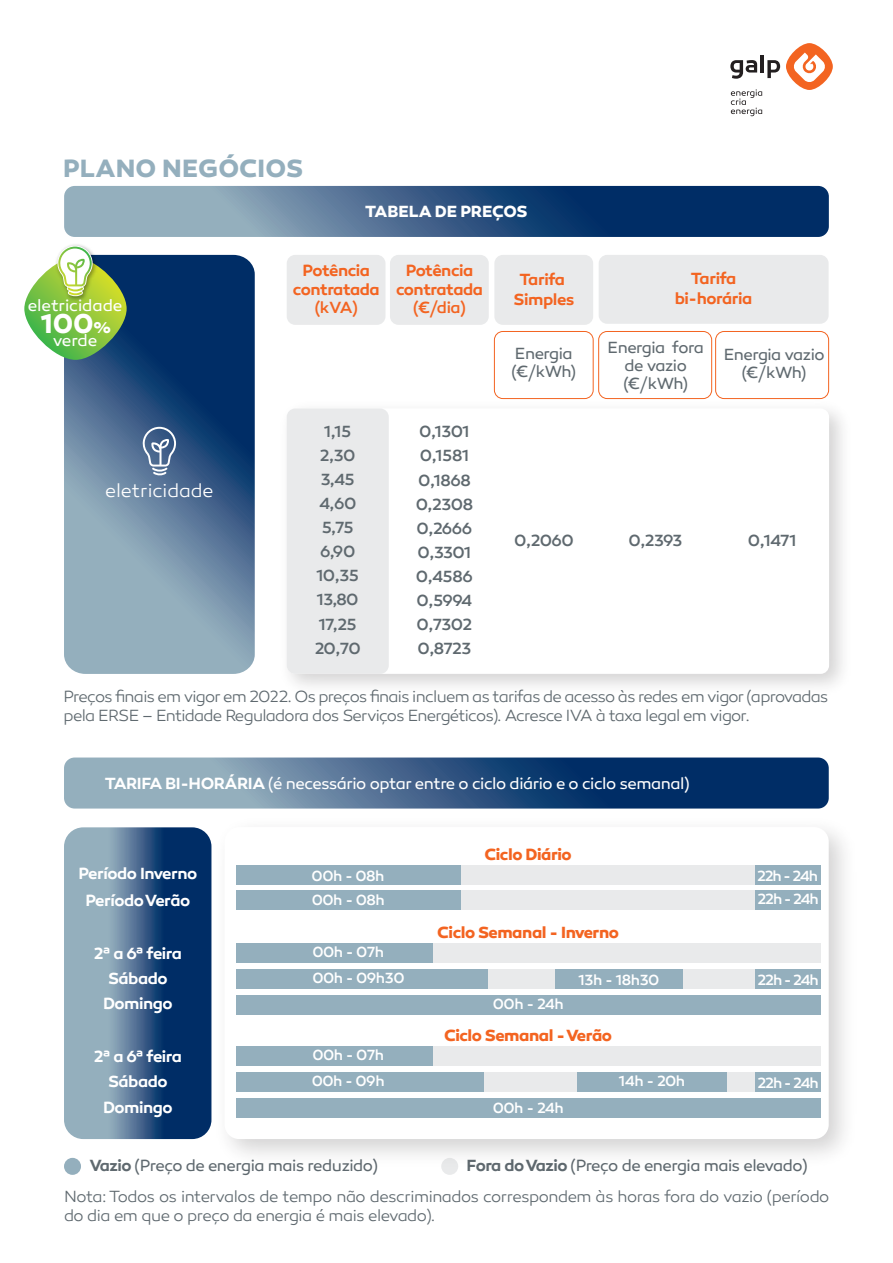
<style>
.page{position:relative;width:893px;height:1263px;background:#fff}
.page>*{position:absolute;margin:0;border:0;box-sizing:border-box;transform-origin:0 0}
.t1{font:700 27.9px "Canaro";color:#fff}
.t2{font:700 25.5px "Canaro";letter-spacing:.005em;color:#94afbd}
.t3{font:300 19.35px "Canaro";letter-spacing:-.005em;color:#fff}
.t4{font:16.8px "Canaro";letter-spacing:-.005em;color:#fff}
.t5{font:300 16.5px/18.8px "Canaro";letter-spacing:-.045em;color:#5f696f}
.t6{font:16.5px/18px "Canaro";letter-spacing:-.03em;color:#5f696f;text-align:center}
.t7{font:500 16.5px/24px "Canaro";letter-spacing:-.03em;color:#5f696f;text-align:center}
.t8{font:600 16.5px/25.2px "Canaro";letter-spacing:-.03em;color:#fff;text-align:center}
.t9{font:600 16.5px/19.8px "Canaro";letter-spacing:-.03em;color:#f36421;text-align:center}
.t10{font:16.5px "Canaro";letter-spacing:-.03em;color:#fff}
.t11{font:700 16.5px "Canaro";letter-spacing:-.03em;color:#f36421}
.t12{font:700 16.5px "Canaro";letter-spacing:-.01em;color:#fff}
.t13{font:500 16.5px "Canaro";letter-spacing:-.03em;color:#f36421}
.t14{font:500 15px/26.2px "Canaro";letter-spacing:-.035em;color:#fff}
.t15{font:500 15px/23px "Canaro";letter-spacing:-.07em;color:#fff}
.s1{font-weight:900;font-size:15.9px}
.s2{font-weight:600}
</style>
<div class="page">
<div style="left:715px;top:331px;width:114px;height:68px;border:1px solid #f36421;border-radius:9px"></div>
<svg style="left:64px;top:255px;width:191px;height:419px;background:#4e7094"></svg>
<svg style="left:142px;top:427px;width:34px;height:48px;background:#7088a7"></svg>
<div style="left:599px;top:255px;width:230px;height:69px;background:#e9eaeb;border-radius:9px"></div>
<img style="left:286px;top:394px;width:557px;height:292px">
<div style="left:287px;top:408px;width:542px;height:266px;background:#fff;border-radius:9px"></div>
<div style="left:287px;top:408px;width:102px;height:266px;background:#e9eaeb;border-radius:9px"></div>
<div style="left:598px;top:331px;width:114px;height:68px;border:1px solid #f36421;border-radius:9px"></div>
<div style="left:494px;top:331px;width:100px;height:68px;border:1px solid #f36421;border-radius:9px"></div>
<div style="left:287px;top:255px;width:98px;height:70px;background:#e9eaeb;border-radius:9px"></div>
<div style="left:390px;top:255px;width:99px;height:70px;background:#e9eaeb;border-radius:9px"></div>
<div style="left:494px;top:255px;width:99px;height:70px;background:#e9eaeb;border-radius:9px"></div>
<svg style="left:64px;top:186px;width:765px;height:51px;background:#41658c"></svg>
<svg style="left:24px;top:258px;width:103px;height:102px;background:#81bf4c"></svg>
<img style="left:54px;top:244px;width:46px;height:59px">
<svg style="left:57px;top:246px;width:36px;height:50px"></svg>
<svg style="left:64px;top:757px;width:765px;height:51px;background:#43668d"></svg>
<div style="left:64px;top:1158px;width:17px;height:17px;background:#94afbd;border-radius:50%"></div>
<svg style="left:64px;top:827px;width:142px;height:312px;background:#4d7093"></svg>
<img style="left:206px;top:830px;width:639px;height:345px">
<div style="left:225px;top:827px;width:604px;height:312px;background:#fff;border-radius:15px"></div>
<div style="left:236px;top:995px;width:584px;height:20px;background:#94afbd"></div>
<div style="left:236px;top:943px;width:584px;height:19px;background:#e9eaeb"></div>
<div style="left:236px;top:943px;width:196px;height:19px;background:#94afbd"></div>
<div style="left:236px;top:969px;width:584px;height:19px;background:#e9eaeb"></div>
<div style="left:236px;top:969px;width:251px;height:19px;background:#94afbd"></div>
<div style="left:555px;top:969px;width:128px;height:19px;background:#94afbd"></div>
<div style="left:236px;top:1099px;width:584px;height:19px;background:#94afbd"></div>
<div style="left:236px;top:1046px;width:584px;height:19px;background:#e9eaeb"></div>
<div style="left:236px;top:1046px;width:196px;height:19px;background:#94afbd"></div>
<div style="left:236px;top:1072px;width:584px;height:19px;background:#e9eaeb"></div>
<div style="left:236px;top:1072px;width:248px;height:19px;background:#94afbd"></div>
<div style="left:577px;top:1072px;width:150px;height:19px;background:#94afbd"></div>
<div style="left:236px;top:866px;width:584px;height:19px;background:#e9eaeb"></div>
<div style="left:236px;top:866px;width:224px;height:19px;background:#94afbd"></div>
<div style="left:236px;top:890px;width:584px;height:19px;background:#e9eaeb"></div>
<div style="left:236px;top:890px;width:224px;height:19px;background:#94afbd"></div>
<div style="left:755px;top:969px;width:65px;height:19px;background:#94afbd"></div>
<div style="left:755px;top:1072px;width:65px;height:19px;background:#94afbd"></div>
<div style="left:755px;top:866px;width:65px;height:19px;background:#94afbd"></div>
<div style="left:755px;top:890px;width:65px;height:19px;background:#94afbd"></div>
<svg style="left:786px;top:43px;width:47px;height:47px"></svg>
<svg style="left:793px;top:53px;width:33px;height:30px"></svg>
<svg style="left:730px;top:60px;width:27px;height:19px"></svg>
<hr style="left:760px;top:55px;width:4px;height:18px;background:#231f20">
<svg style="left:767px;top:60px;width:13px;height:18px"></svg>
<svg style="left:731px;top:89px;width:31px;height:27px"></svg>
<h2 class="t2" style="left:63px;top:152px;width:242px">PLANO NEGÓCIOS</h2>
<p class="t12" style="left:365px;top:201px;width:164px">TABELA DE PREÇOS</p>
<p class="t4" style="left:28px;top:295px;width:96px">eletricidade</p>
<h1 class="t1" style="left:41px;top:306px;width:72px">100<span class="s1">%</span></h1>
<p class="t4" style="left:53px;top:331px;width:46px">verde</p>
<p class="t9" style="left:293px;top:261px;width:88px;line-height:18.8px">Potência contratada</p>
<p class="t13" style="left:315px;top:298px;width:45px">(kVA)</p>
<p class="t9" style="left:396px;top:261px;width:88px;line-height:18.8px">Potência contratada</p>
<p class="t13" style="left:413px;top:298px;width:54px">(€/dia)</p>
<p class="t9" style="left:513px;top:269px;width:63px">Tarifa<br>Simples</p>
<p class="t6" style="left:511px;top:344px;width:66px;line-height:18.8px;text-align:left">Energia (€/kWh)</p>
<p class="t9" style="left:675px;top:268px;width:79px">Tarifa bi-horária</p>
<p class="t6" style="left:608px;top:338px;width:98px">Energia fora de vazio (€/kWh)</p>
<p class="t6" style="left:724px;top:345px;width:102px">Energia vazio (€/kWh)</p>
<p class="t3" style="left:105px;top:479px;width:110px">eletricidade</p>
<p class="t7" style="left:315px;top:420px;width:48px">1,15<br>2,30<br>3,45<br>4,60<br>5,75<br>6,90<br>10,35<br>13,80<br>17,25<br>20,70</p>
<p class="t7" style="left:416px;top:420px;width:59px;text-align:left">0,1301<br>0,1581<br>0,1868<br>0,2308<br>0,2666<br>0,3301<br>0,4586<br>0,5994<br>0,7302<br>0,8723</p>
<p class="t7" style="left:514px;top:529px;width:61px">0,2060</p>
<p class="t7" style="left:628px;top:529px;width:55px">0,2393</p>
<p class="t7" style="left:748px;top:529px;width:50px">0,1471</p>
<p class="t5" style="left:64px;top:687px;width:766px">Preços finais em vigor em 2022. Os preços finais incluem as tarifas de acesso às redes em vigor (aprovadas pela ERSE – Entidade Reguladora dos Serviços Energéticos). Acresce IVA à taxa legal em vigor.</p>
<p class="t10" style="left:105px;top:774px;width:586px"><span class="s2">TARIFA BI-HORÁRIA</span> (é necessário optar entre o ciclo diário e o ciclo semanal)</p>
<p class="t8" style="left:78px;top:859px;width:120px;line-height:27.6px">Período Inverno<br>Período Verão</p>
<p class="t14" style="left:312px;top:865px;width:74px;line-height:23.4px">00h - 08h<br>00h - 08h</p>
<p class="t14" style="left:312px;top:939px;width:94px">00h - 07h<br>00h - 09h30</p>
<p class="t8" style="left:94px;top:941px;width:90px">2ª a 6ª feira<br>Sábado<br>Domingo</p>
<p class="t8" style="left:94px;top:1044px;width:90px">2ª a 6ª feira<br>Sábado<br>Domingo</p>
<p class="t14" style="left:312px;top:1042px;width:74px">00h - 07h<br>00h - 09h</p>
<p class="t11" style="left:485px;top:844px;width:89px">Ciclo Diário</p>
<p class="t11" style="left:437px;top:922px;width:183px">Ciclo Semanal - Inverno</p>
<p class="t14" style="left:493px;top:991px;width:72px">00h - 24h</p>
<p class="t14" style="left:579px;top:966px;width:82px">13h - 18h30</p>
<p class="t11" style="left:444px;top:1025px;width:169px">Ciclo Semanal - Verão</p>
<p class="t14" style="left:493px;top:1094px;width:72px">00h - 24h</p>
<p class="t14" style="left:619px;top:1068px;width:68px">14h - 20h</p>
<p class="t15" style="left:757px;top:865px;width:63px">22h - 24h<br>22h - 24h</p>
<p class="t14" style="left:757px;top:966px;width:63px">22h - 24h</p>
<p class="t14" style="left:757px;top:1070px;width:63px">22h - 24h</p>
<p class="t6" style="left:89px;top:1156px;width:290px"><span class="s2">Vazio</span> (Preço de energia mais reduzido)</p>
<p class="t6" style="left:467px;top:1156px;width:343px"><span class="s2">Fora do Vazio</span> (Preço de energia mais elevado)</p>
<p class="t5" style="left:64px;top:1187px;width:767px">Nota: Todos os intervalos de tempo não descriminados correspondem às horas fora do vazio (período do dia em que o preço da energia é mais elevado).</p>
</div>
